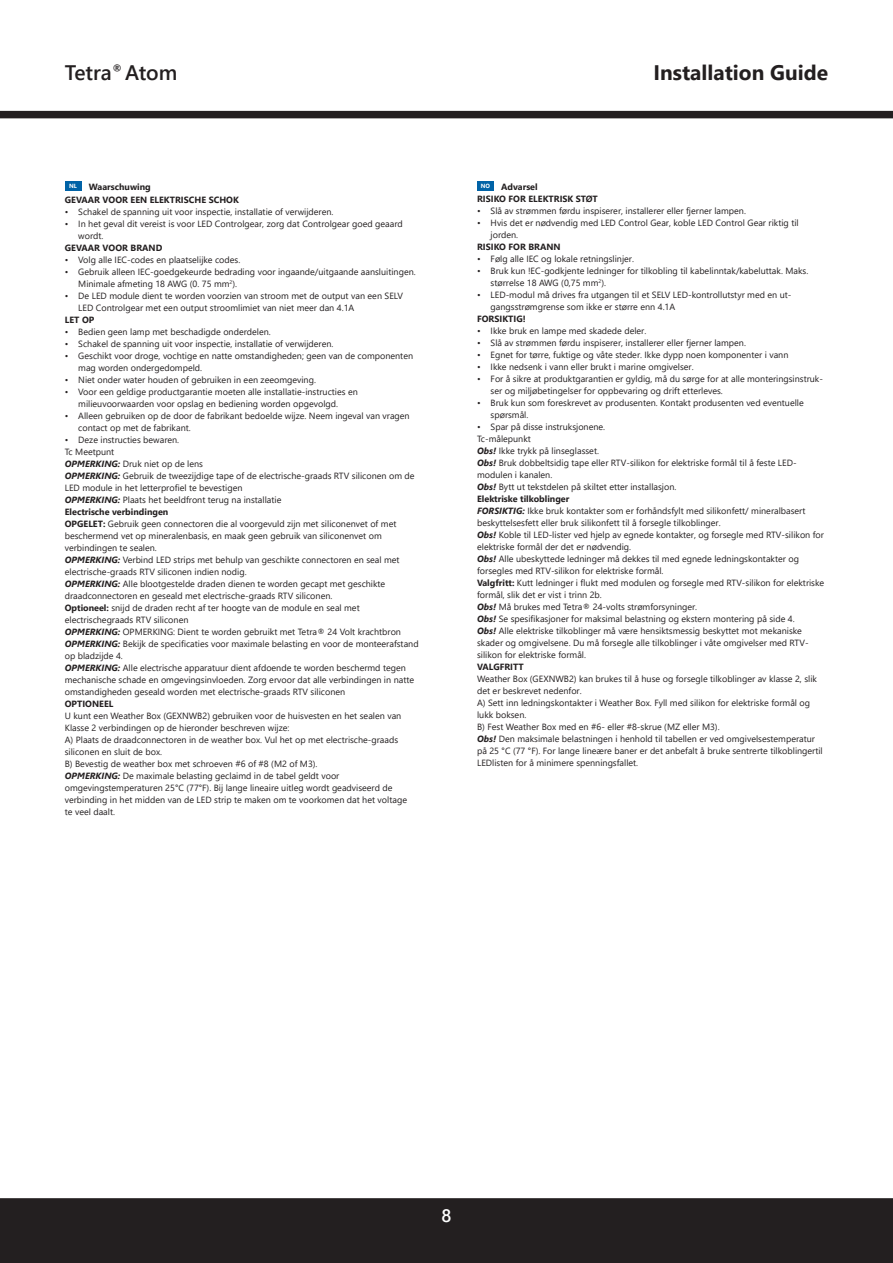
<style>
.page{position:relative;width:893px;height:1263px;background:#fff}
.page>*{position:absolute;margin:0;border:0;box-sizing:border-box;transform-origin:0 0}
.t1{font:700 21px "Segoe UI";color:#231f20}
.t2{font:600 21px "Segoe UI";color:#231f20}
.t3{font:600 18px "Segoe UI";color:#fff}
.t4{font:9px/12px "Segoe UI";color:#231f20}
.t5{font:700 9px/11.9px "Segoe UI";color:#231f20}
.t6{font:700 6px "Segoe UI";color:#fff}
.s1{font-weight:700;font-style:italic}
.s2{font-weight:700}
</style>
<div class="page">
<div style="left:477px;top:181px;width:17px;height:10px;background:#0163a7"></div>
<div style="left:65px;top:181px;width:16px;height:10px;background:#0163a7"></div>
<div style="left:0;top:1198px;width:893px;height:65px;background:#231f20"></div>
<div style="left:0;top:111px;width:893px;height:7px;background:#231f20"></div>
<h1 class="t2" style="left:65px;top:53px;width:114px">Tetra<sup>®</sup> Atom</h1>
<h1 class="t1" style="left:653px;top:53px;width:176px">Installation Guide</h1>
<p class="t5" style="left:65px;top:179px;width:176px;line-height:13.4px;text-indent:24px">Waarschuwing<br>GEVAAR VOOR EEN ELEKTRISCHE SCHOK</p>
<p class="t4" style="left:65px;top:205px;width:270px">• Schakel de spanning uit voor inspectie, installatie of verwijderen.</p>
<p class="t4" style="left:78px;top:217px;width:326px;text-indent:-14px">• In het geval dit vereist is voor LED Controlgear, zorg dat Controlgear goed geaard wordt.</p>
<p class="t5" style="left:65px;top:241px;width:99px">GEVAAR VOOR BRAND</p>
<p class="t4" style="left:65px;top:253px;width:177px">• Volg alle IEC-codes en plaatselijke codes.</p>
<p class="t4" style="left:78px;top:265px;width:339px;text-indent:-14px">• Gebruik alleen IEC-goedgekeurde bedrading voor ingaande/uitgaande aansluitingen.<br>Minimale afmeting 18 AWG (0. 75 mm<sup>2</sup>).</p>
<p class="t4" style="left:78px;top:289px;width:326px;text-indent:-14px">• De LED module dient te worden voorzien van stroom met de output van een SELV<br>LED Controlgear met een output stroomlimiet van niet meer dan 4.1A</p>
<p class="t5" style="left:65px;top:313px;width:31px">LET OP</p>
<p class="t4" style="left:65px;top:325px;width:207px">• Bedien geen lamp met beschadigde onderdelen.</p>
<p class="t4" style="left:65px;top:337px;width:270px">• Schakel de spanning uit voor inspectie, installatie of verwijderen.</p>
<p class="t4" style="left:78px;top:349px;width:336px;text-indent:-14px">• Geschikt voor droge, vochtige en natte omstandigheden; geen van de componenten mag worden ondergedompeld.</p>
<p class="t4" style="left:65px;top:373px;width:253px">• Niet onder water houden of gebruiken in een zeeomgeving.</p>
<p class="t4" style="left:78px;top:385px;width:281px;text-indent:-14px">• Voor een geldige productgarantie moeten alle installatie-instructies en milieuvoorwaarden voor opslag en bediening worden opgevolgd.</p>
<p class="t4" style="left:78px;top:409px;width:333px;text-indent:-14px">• Alleen gebruiken op de door de fabrikant bedoelde wijze. Neem ingeval van vragen contact op met de fabrikant.</p>
<p class="t4" style="left:65px;top:433px;width:355px">• Deze instructies bewaren.<br>Tc Meetpunt<br><span class="s1">OPMERKING:</span> Druk niet op de lens<br><span class="s1">OPMERKING:</span> Gebruik de tweezijdige tape of de electrische-graads RTV siliconen om de LED module in het letterprofiel te bevestigen<br><span class="s1">OPMERKING:</span> Plaats het beeldfront terug na installatie<br><span class="s2">Electrische verbindingen<br>OPGELET:</span> Gebruik geen connectoren die al voorgevuld zijn met siliconenvet of met beschermend vet op mineralenbasis, en maak geen gebruik van siliconenvet om verbindingen te sealen.<br><span class="s1">OPMERKING:</span> Verbind LED strips met behulp van geschikte connectoren en seal met electrische-graads RTV siliconen indien nodig.<br><span class="s1">OPMERKING:</span> Alle blootgestelde draden dienen te worden gecapt met geschikte draadconnectoren en geseald met electrische-graads RTV siliconen.<br><span class="s2">Optioneel:</span> snijd de draden recht af ter hoogte van de module en seal met electrischegraads RTV siliconen<br><span class="s1">OPMERKING:</span> OPMERKING: Dient te worden gebruikt met Tetra® 24 Volt krachtbron <span class="s1">OPMERKING:</span> Bekijk de specificaties voor maximale belasting en voor de monteerafstand op bladzijde 4.<br><span class="s1">OPMERKING:</span> Alle electrische apparatuur dient afdoende te worden beschermd tegen mechanische schade en omgevingsinvloeden. Zorg ervoor dat alle verbindingen in natte omstandigheden geseald worden met electrische-graads RTV siliconen</p>
<p class="t5" style="left:65px;top:697px;width:50px">OPTIONEEL</p>
<p class="t4" style="left:65px;top:709px;width:344px">U kunt een Weather Box (GEXNWB2) gebruiken voor de huisvesten en het sealen van Klasse 2 verbindingen op de hieronder beschreven wijze:<br>A) Plaats de draadconnectoren in de weather box. Vul het op met electrische-graads siliconen en sluit de box.<br>B) Bevestig de weather box met schroeven #6 of #8 (M2 of M3).<br><span class="s1">OPMERKING:</span> De maximale belasting geclaimd in de tabel geldt voor omgevingstemperaturen 25°C (77°F). Bij lange lineaire uitleg wordt geadviseerd de verbinding in het midden van de LED strip te maken om te voorkomen dat het voltage te veel daalt.</p>
<p class="t6" style="left:69px;top:180px;width:9px">NL</p>
<p class="t5" style="left:477px;top:180px;width:122px;text-indent:4px"><sup>NO</sup> Advarsel<br>RISIKO FOR ELEKTRISK STØT</p>
<p class="t4" style="left:477px;top:204px;width:270px">• Slå av strømmen førdu inspiserer, installerer eller fjerner lampen.</p>
<p class="t4" style="left:491px;top:216px;width:310px;text-indent:-14px">• Hvis det er nødvendig med LED Control Gear, koble LED Control Gear riktig til jorden.</p>
<p class="t5" style="left:477px;top:240px;width:85px">RISIKO FOR BRANN</p>
<p class="t4" style="left:477px;top:252px;width:158px">• Følg alle IEC og lokale retningslinjer.</p>
<p class="t4" style="left:491px;top:264px;width:319px;text-indent:-14px">• Bruk kun !EC-godkjente ledninger for tilkobling til kabelinntak/kabeluttak. Maks. størrelse 18 AWG (0,75 mm<sup>2</sup>).</p>
<p class="t4" style="left:491px;top:288px;width:302px;text-indent:-14px">• LED-modul må drives fra utgangen til et SELV LED-kontrollutstyr med en ut&shy;gangsstrømgrense som ikke er større enn 4.1A</p>
<p class="t5" style="left:477px;top:312px;width:50px">FORSIKTIG!</p>
<p class="t4" style="left:477px;top:324px;width:171px">• Ikke bruk en lampe med skadede deler.</p>
<p class="t4" style="left:477px;top:336px;width:270px">• Slå av strømmen førdu inspiserer, installerer eller fjerner lampen.</p>
<p class="t4" style="left:477px;top:348px;width:313px">• Egnet for tørre, fuktige og våte steder. Ikke dypp noen komponenter i vann</p>
<p class="t4" style="left:477px;top:360px;width:218px">• Ikke nedsenk i vann eller brukt i marine omgivelser.</p>
<p class="t4" style="left:491px;top:372px;width:334px;text-indent:-14px">• For å sikre at produktgarantien er gyldig, må du sørge for at alle monteringsinstruk&shy;ser og miljøbetingelser for oppbevaring og drift etterleves.</p>
<p class="t4" style="left:491px;top:396px;width:315px;text-indent:-14px">• Bruk kun som foreskrevet av produsenten. Kontakt produsenten ved eventuelle spørsmål.</p>
<p class="t4" style="left:477px;top:420px;width:349px">• Spar på disse instruksjonene.<br>Tc-målepunkt<br><span class="s1">Obs!</span> Ikke trykk på linseglasset.<br><span class="s1">Obs!</span> Bruk dobbeltsidig tape eller RTV-silikon for elektriske formål til å feste LED&shy;modulen i kanalen.<br><span class="s1">Obs!</span> Bytt ut tekstdelen på skiltet etter installasjon.<br><span class="s2">Elektriske tilkoblinger<br></span><span class="s1">FORSIKTIG:</span> Ikke bruk kontakter som er forhåndsfylt med silikonfett/ mineralbasert beskyttelsesfett eller bruk silikonfett til å forsegle tilkoblinger.<br><span class="s1">Obs!</span> Koble til LED-lister ved hjelp av egnede kontakter, og forsegle med RTV-silikon for elektriske formål der det er nødvendig.<br><span class="s1">Obs!</span> Alle ubeskyttede ledninger må dekkes til med egnede ledningskontakter og forsegles med RTV-silikon for elektriske formål.<br><span class="s2">Valgfritt:</span> Kutt ledninger i flukt med modulen og forsegle med RTV-silikon for elektriske formål, slik det er vist i trinn 2b.<br><span class="s1">Obs!</span> Må brukes med Tetra® 24-volts strømforsyninger.<br><span class="s1">Obs!</span> Se spesifikasjoner for maksimal belastning og ekstern montering på side 4.<br><span class="s1">Obs!</span> Alle elektriske tilkoblinger må være hensiktsmessig beskyttet mot mekaniske skader og omgivelsene. Du må forsegle alle tilkoblinger i våte omgivelser med RTV&shy;silikon for elektriske formål.</p>
<p class="t5" style="left:477px;top:660px;width:48px">VALGFRITT</p>
<p class="t4" style="left:477px;top:672px;width:347px">Weather Box (GEXNWB2) kan brukes til å huse og forsegle tilkoblinger av klasse 2, slik det er beskrevet nedenfor.<br>A) Sett inn ledningskontakter i Weather Box. Fyll med silikon for elektriske formål og lukk boksen.<br>B) Fest Weather Box med en #6- eller #8-skrue (MZ eller M3).<br><span class="s1">Obs!</span> Den maksimale belastningen i henhold til tabellen er ved omgivelsestemperatur på 25 °C (77 °F). For lange lineære baner er det anbefalt å bruke sentrerte tilkoblingertil LEDlisten for å minimere spenningsfallet.</p>
<h2 class="t3" style="left:441px;top:1199px;width:11px">8</h2>
</div>
